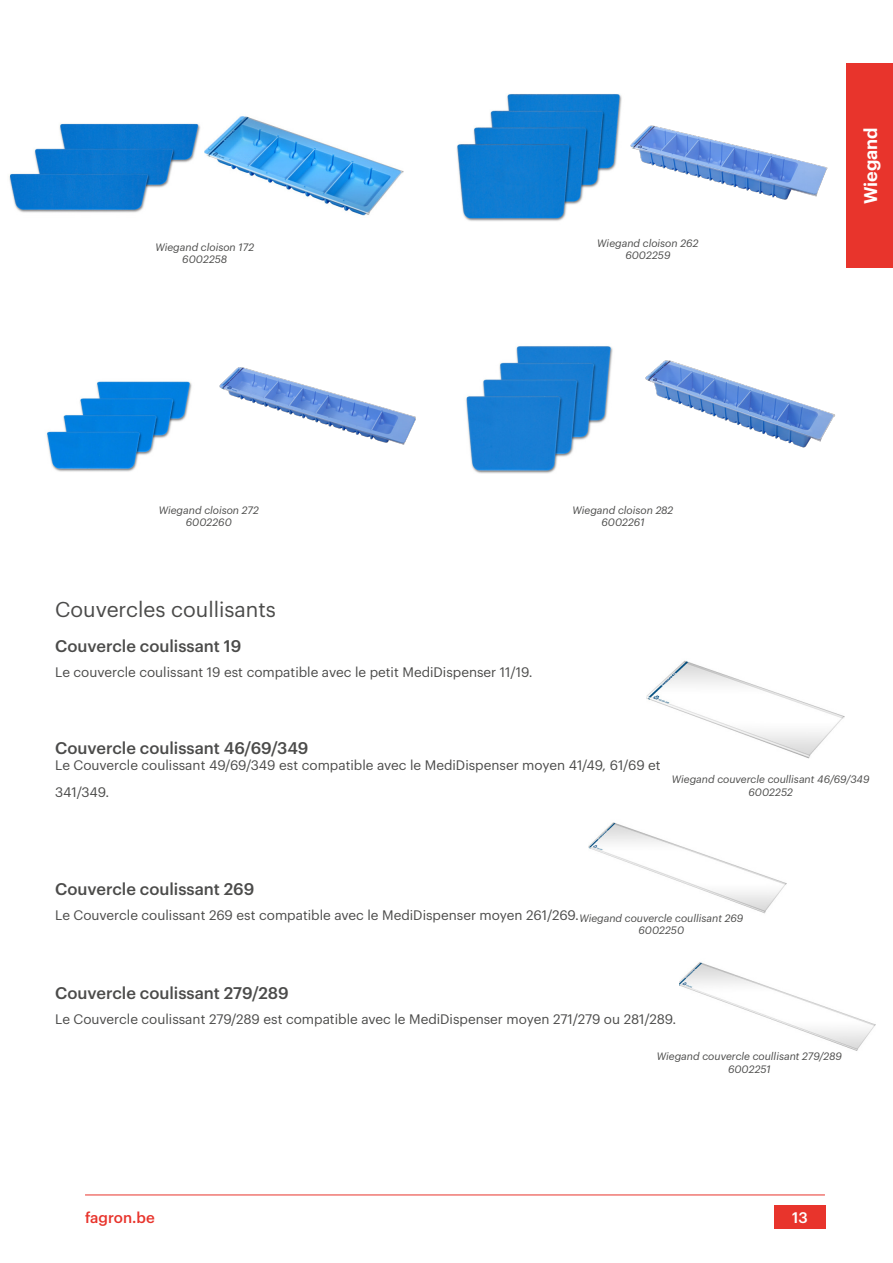
<style>
.page{position:relative;width:893px;height:1263px;background:#fff}
.page>*{position:absolute;margin:0;border:0;box-sizing:border-box;transform-origin:0 0}
.t1{font:21px "Graphik";color:#4b4b4a}
.t2{font:600 18px "Graphik";color:#fff}
.t3{font:500 16.5px "Graphik";color:#4b4b4a}
.t4{font:500 15px "Graphik";color:#e8342c}
.t5{font:500 15px "Graphik";color:#fff}
.KOLOMTITEL___semibol{font:13.5px/27px "Graphik";color:#4b4b4a}
.KOLOMTITEL___semibol-2{font:italic 10.5px/12.6px "Graphik";color:#4b4b4a;text-align:center}
</style>
<div class="page">
<hr style="left:85px;top:1194px;width:740px;height:1px;background:#e8342c">
<div style="left:774px;top:1205px;width:51px;height:24px;background:#e8342c"></div>
<div style="left:846px;top:64px;width:47px;height:204px;background:#e8342c"></div>
<img style="left:9px;top:116px;width:394px;height:100px">
<img style="left:456px;top:94px;width:135px;height:127px">
<img style="left:46px;top:381px;width:146px;height:91px">
<img style="left:466px;top:346px;width:147px;height:127px">
<img style="left:591px;top:94px;width:237px;height:106px">
<img style="left:219px;top:367px;width:197px;height:78px">
<img style="left:645px;top:360px;width:190px;height:88px">
<img style="left:588px;top:822px;width:199px;height:92px">
<img style="left:680px;top:962px;width:196px;height:89px">
<img style="left:646px;top:660px;width:199px;height:98px">
<p class="KOLOMTITEL___semibol-2" style="left:155px;top:240px;width:100px">Wiegand cloison 172<br>6002258</p>
<p class="KOLOMTITEL___semibol-2" style="left:597px;top:236px;width:103px">Wiegand cloison 262<br>6002259</p>
<p class="KOLOMTITEL___semibol-2" style="left:159px;top:503px;width:102px">Wiegand cloison 272<br>6002260</p>
<p class="KOLOMTITEL___semibol-2" style="left:572px;top:503px;width:102px">Wiegand cloison 282<br>6002261</p>
<p class="t1" style="left:55px;top:593px;width:222px">Couvercles coullisants</p>
<p class="t3" style="left:55px;top:634px;width:187px">Couvercle coulissant 19</p>
<p class="KOLOMTITEL___semibol" style="left:55px;top:658px;width:479px">Le couvercle coulissant 19 est compatible avec le petit MediDispenser 11/19.</p>
<h2 class="t2" style="left:857px;top:204px;width:79px;rotate:-90deg">Wiegand</h2>
<p class="t3" style="left:55px;top:735px;width:255px">Couvercle coulissant 46/69/349</p>
<p class="KOLOMTITEL___semibol" style="left:55px;top:751px;width:607px">Le Couvercle coulissant 49/69/349 est compatible avec le MediDispenser moyen 41/49, 61/69 et<br>341/349.</p>
<p class="KOLOMTITEL___semibol-2" style="left:672px;top:772px;width:199px">Wiegand couvercle coullisant 46/69/349<br>6002252</p>
<p class="t3" style="left:55px;top:877px;width:201px">Couvercle coulissant 269</p>
<p class="KOLOMTITEL___semibol" style="left:55px;top:901px;width:525px">Le Couvercle coulissant 269 est compatible avec le MediDispenser moyen 261/269.</p>
<p class="KOLOMTITEL___semibol-2" style="left:579px;top:911px;width:165px">Wiegand couvercle coullisant 269<br>6002250</p>
<p class="t3" style="left:55px;top:981px;width:235px">Couvercle coulissant 279/289</p>
<p class="KOLOMTITEL___semibol" style="left:55px;top:1005px;width:622px">Le Couvercle coulissant 279/289 est compatible avec le MediDispenser moyen 271/279 ou 281/289.</p>
<p class="KOLOMTITEL___semibol-2" style="left:657px;top:1049px;width:186px">Wiegand couvercle coullisant 279/289<br>6002251</p>
<p class="t4" style="left:85px;top:1206px;width:71px">fagron.be</p>
<p class="t5" style="left:792px;top:1206px;width:17px">13</p>
</div>
